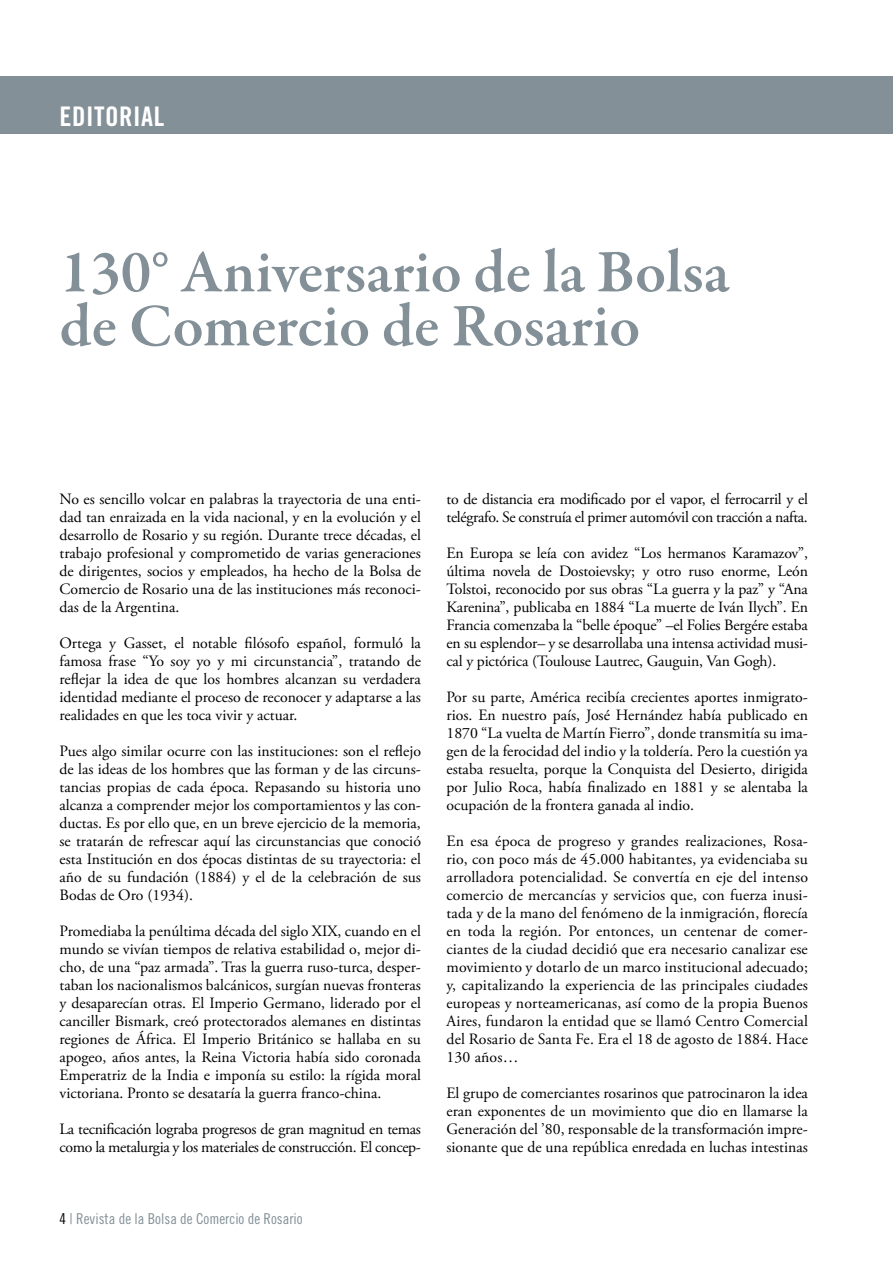
<style>
.page{position:relative;width:893px;height:1263px;background:#fff}
.page>*{position:absolute;margin:0;border:0;box-sizing:border-box;transform-origin:0 0}
.t1{font:600 61.5px/54px "Garamond Premr Pro";color:#839097}
.t2{font:27px "Trade Gothic Bold Cond Twenty";letter-spacing:.02em;color:#fff}
.t3{font:15.75px/18px "Adobe Garamond Pro";color:#000;text-align:justify}
.t4{font:15.75px/18px "Adobe Garamond Pro";letter-spacing:-.02em;color:#000}
.t5{font:15px "Trade Gothic Cond Eighteen";color:#839097}
.s1{color:#000}
</style>
<div class="page">
<div style="left:0;top:77px;width:893px;height:57px;background:#839097"></div>
<h2 class="t2" style="left:60px;top:100px;width:106px">EDITORIAL</h2>
<h1 class="t1" style="left:60px;top:246px;width:671px">130° Aniversario de la Bolsa de Comercio de Rosario</h1>
<p class="t3" style="left:60px;top:491px;width:363px">No es sencillo volcar en palabras la trayectoria de una enti&shy;dad tan enraizada en la vida nacional, y en la evolución y el desarrollo de Rosario y su región. Durante trece décadas, el trabajo profesional y comprometido de varias generaciones de dirigentes, socios y empleados, ha hecho de la Bolsa de Comercio de Rosario una de las instituciones más reconoci&shy;das de la Argentina.</p>
<p class="t3" style="left:60px;top:635px;width:363px">Ortega y Gasset, el notable filósofo español, formuló la famosa frase “Yo soy yo y mi circunstancia”, tratando de reflejar la idea de que los hombres alcanzan su verdadera identidad mediante el proceso de reconocer y adaptarse a las realidades en que les toca vivir y actuar.</p>
<p class="t3" style="left:60px;top:743px;width:363px">Pues algo similar ocurre con las instituciones: son el reflejo de las ideas de los hombres que las forman y de las circuns&shy;tancias propias de cada época. Repasando su historia uno alcanza a comprender mejor los comportamientos y las con&shy;ductas. Es por ello que, en un breve ejercicio de la memoria, se tratarán de refrescar aquí las circunstancias que conoció esta Institución en dos épocas distintas de su trayectoria: el año de su fundación (1884) y el de la celebración de sus Bodas de Oro (1934).</p>
<p class="t3" style="left:60px;top:923px;width:363px">Promediaba la penúltima década del siglo XIX, cuando en el mundo se vivían tiempos de relativa estabilidad o, mejor di&shy;cho, de una “paz armada”. Tras la guerra ruso-turca, desper&shy;taban los nacionalismos balcánicos, surgían nuevas fronteras y desaparecían otras. El Imperio Germano, liderado por el canciller Bismark, creó protectorados alemanes en distintas regiones de África. El Imperio Británico se hallaba en su apogeo, años antes, la Reina Victoria había sido coronada Emperatriz de la India e imponía su estilo: la rígida moral victoriana. Pronto se desataría la guerra franco-china.</p>
<p class="t4" style="left:60px;top:1121px;width:363px">La tecnificación lograba progresos de gran magnitud en temas como la metalurgia y los materiales de construcción. El concep-</p>
<p class="t5" style="left:60px;top:1210px;width:245px"><span class="s1">4</span> | Revista de la Bolsa de Comercio de Rosario</p>
<p class="t4" style="left:446px;top:491px;width:363px">to de distancia era modificado por el vapor, el ferrocarril y el telégrafo. Se construía el primer automóvil con tracción a nafta.</p>
<p class="t3" style="left:446px;top:545px;width:363px">En Europa se leía con avidez “Los hermanos Karamazov”, última novela de Dostoievsky; y otro ruso enorme, León Tolstoi, reconocido por sus obras “La guerra y la paz” y “Ana Karenina”, publicaba en 1884 “La muerte de Iván Ilych”. En Francia comenzaba la “belle époque” –el Folies Bergére estaba en su esplendor– y se desarrollaba una intensa actividad musi&shy;cal y pictórica (Toulouse Lautrec, Gauguin, Van Gogh).</p>
<p class="t3" style="left:446px;top:689px;width:363px">Por su parte, América recibía crecientes aportes inmigrato&shy;rios. En nuestro país, José Hernández había publicado en 1870 “La vuelta de Martín Fierro”, donde transmitía su ima&shy;gen de la ferocidad del indio y la toldería. Pero la cuestión ya estaba resuelta, porque la Conquista del Desierto, dirigida por Julio Roca, había finalizado en 1881 y se alentaba la ocupación de la frontera ganada al indio.</p>
<p class="t3" style="left:446px;top:833px;width:363px">En esa época de progreso y grandes realizaciones, Rosa&shy;rio, con poco más de 45.000 habitantes, ya evidenciaba su arrolladora potencialidad. Se convertía en eje del intenso comercio de mercancías y servicios que, con fuerza inusi&shy;tada y de la mano del fenómeno de la inmigración, florecía en toda la región. Por entonces, un centenar de comer&shy;ciantes de la ciudad decidió que era necesario canalizar ese movimiento y dotarlo de un marco institucional adecuado; y, capitalizando la experiencia de las principales ciudades europeas y norteamericanas, así como de la propia Buenos Aires, fundaron la entidad que se llamó Centro Comercial del Rosario de Santa Fe. Era el 18 de agosto de 1884. Hace 130 años…</p>
<p class="t3" style="left:446px;top:1085px;width:363px">El grupo de comerciantes rosarinos que patrocinaron la idea eran exponentes de un movimiento que dio en llamarse la Generación del ’80, responsable de la transformación impre&shy;sionante que de una república enredada en luchas intestinas</p>
</div>
